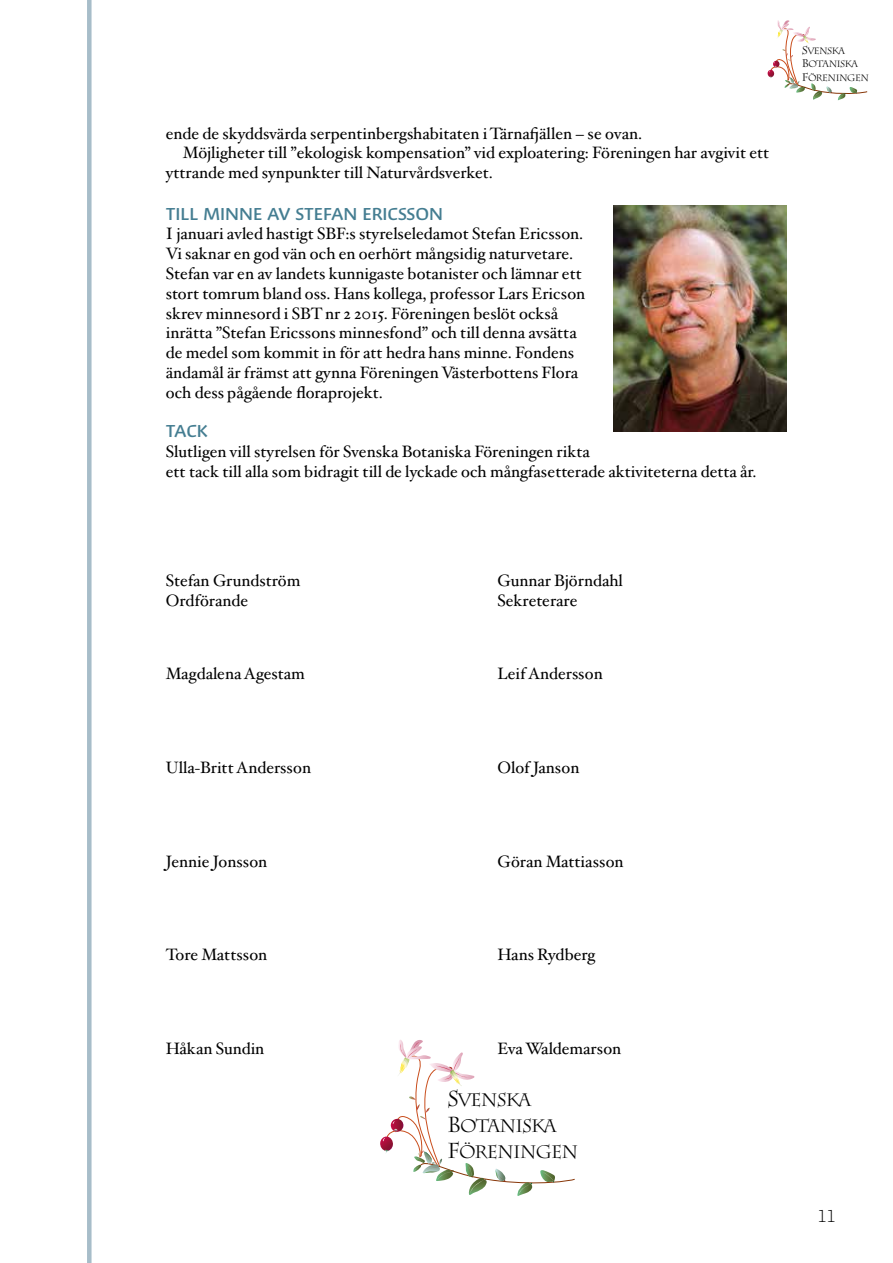
<style>
.page{position:relative;width:893px;height:1263px;background:#fff}
.page>*{position:absolute;margin:0;border:0;box-sizing:border-box;transform-origin:0 0}
.t1{font:600 18px "Massif Pro";color:#447d91}
.t2{font:18px/26px "Charlemagne Std";letter-spacing:-.05em;color:#000}
.t3{font:300 18px "Massif Pro";color:#000}
.t4{font:16.5px/19.8px "Hoefler Txt";color:#000}
.t5{font:9.15px/13.2px "Charlemagne Std";letter-spacing:-.05em;color:#000}
.s1{font-size:11.1px}
.s2{font-size:21.6px}
</style>
<div class="page">
<div style="left:87px;top:0;width:5px;height:1263px;background:#a7bdc9"></div>
<svg style="left:767px;top:20px;width:100px;height:80px"></svg>
<img style="left:613px;top:205px;width:174px;height:227px">
<svg style="left:380px;top:1040px;width:195px;height:156px"></svg>
<p class="t4" style="left:166px;top:122px;width:478px">ende de skyddsvärda serpentinbergshabitaten i Tärnafjällen – se ovan.</p>
<p class="t4" style="left:183px;top:142px;width:588px">Möjligheter till ”ekologisk kompensation” vid exploatering: Föreningen har avgivit ett</p>
<p class="t4" style="left:166px;top:162px;width:329px">yttrande med synpunkter till Naturvårdsverket.</p>
<p class="t1" style="left:166px;top:202px;width:279px">TILL MINNE AV STEFAN ERICSSON</p>
<p class="t4" style="left:166px;top:223px;width:421px">I januari avled hastigt SBF:s styrelseledamot Stefan Ericsson.<br>Vi saknar en god vän och en oerhört mångsidig naturvetare.<br>Stefan var en av landets kunnigaste botanister och lämnar ett stort tomrum bland oss. Hans kollega, professor Lars Ericson skrev minnesord i SBT nr 2 2015. Föreningen beslöt också inrätta ”Stefan Ericssons minnesfond” och till denna avsätta de medel som kommit in för att hedra hans minne. Fondens ändamål är främst att gynna Föreningen Västerbottens Flora och dess pågående floraprojekt.</p>
<p class="t1" style="left:166px;top:420px;width:43px">TACK</p>
<p class="t4" style="left:166px;top:441px;width:592px">Slutligen vill styrelsen för Svenska Botaniska Föreningen rikta<br>ett tack till alla som bidragit till de lyckade och mångfasetterade aktiviteterna detta år.</p>
<p class="t5" style="left:802px;top:45px;width:69px"><span class="s1">S</span>VENSKA<br><span class="s1">B</span>OTANISKA<br><span class="s1">F</span>ÖRENINGEN</p>
<p class="t4" style="left:166px;top:570px;width:136px">Stefan Grundström<br>Ordförande</p>
<p class="t4" style="left:497px;top:570px;width:127px">Gunnar Björndahl<br>Sekreterare</p>
<p class="t4" style="left:166px;top:663px;width:141px">Magdalena Agestam</p>
<p class="t4" style="left:497px;top:663px;width:107px">Leif Andersson</p>
<p class="t4" style="left:166px;top:757px;width:147px">Ulla-Britt Andersson</p>
<p class="t4" style="left:497px;top:757px;width:83px">Olof Janson</p>
<p class="t4" style="left:166px;top:850px;width:103px">Jennie Jonsson</p>
<p class="t4" style="left:497px;top:850px;width:128px">Göran Mattiasson</p>
<p class="t4" style="left:166px;top:944px;width:103px">Tore Mattsson</p>
<p class="t4" style="left:497px;top:944px;width:99px">Hans Rydberg</p>
<p class="t4" style="left:166px;top:1037px;width:100px">Håkan Sundin</p>
<p class="t4" style="left:497px;top:1037px;width:125px">Eva Waldemarson</p>
<p class="t2" style="left:447px;top:1087px;width:133px"><span class="s2">S</span>VENSKA<br><span class="s2">B</span>OTANISKA<br><span class="s2">F</span>ÖRENINGEN</p>
<p class="t3" style="left:818px;top:1205px;width:19px">11</p>
</div>
